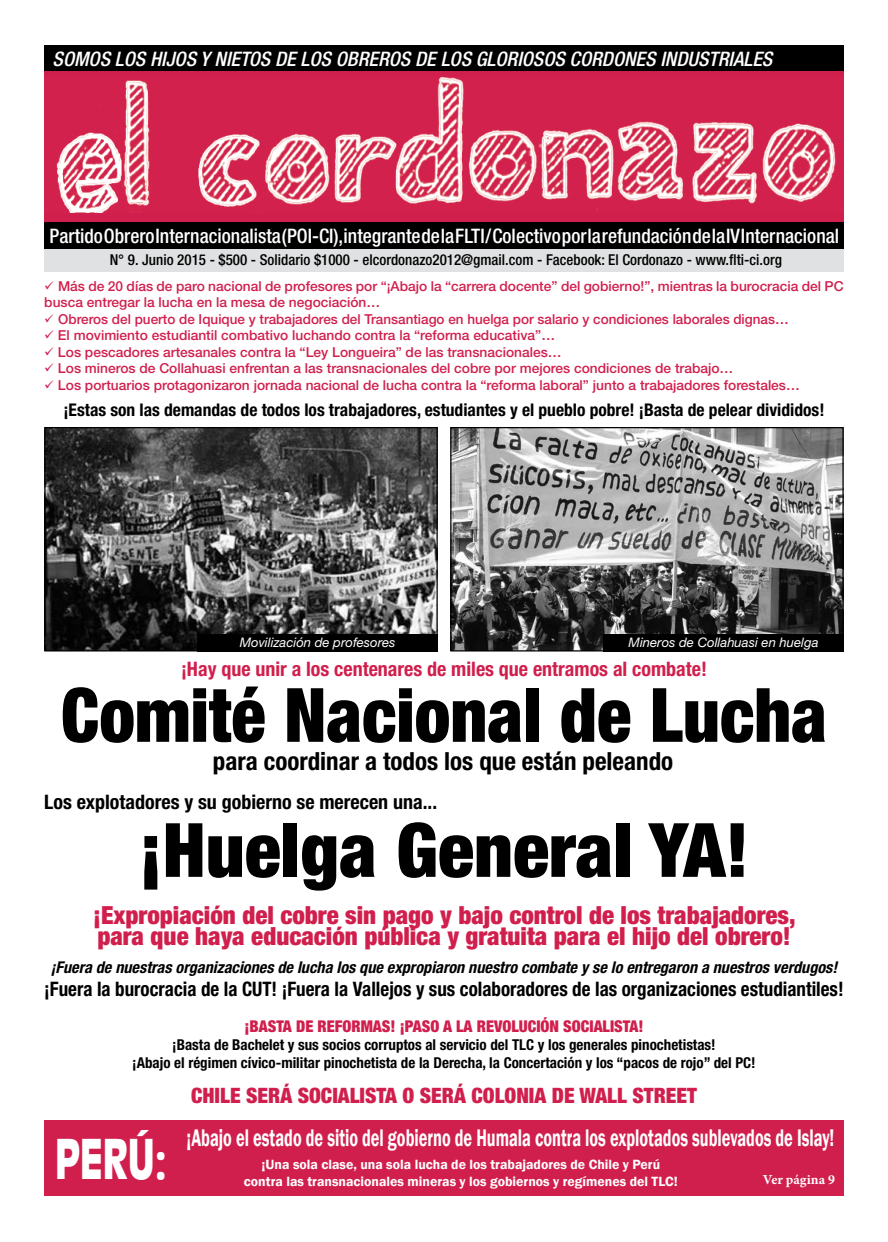
<style>
.page{position:relative;width:888px;height:1242px;background:#fff}
.page>*{position:absolute;margin:0;border:0;box-sizing:border-box;transform-origin:0 0}
.t1{font:900 condensed 75px "Helvetica Neue LT Std";color:#000;scale:.95 1}
.t2{font:900 condensed 75px "Helvetica Neue LT Std";color:#000}
.t3{font:900 54.12px "Antique Olive Std";color:#fff;scale:.69 1}
.t4{font:900 condensed 25px/21.2px "Helvetica Neue LT Std";color:#d11f4d}
.t5{font:700 condensed 25px "Helvetica Neue LT Std";color:#000}
.t6{font:600 24.75px "Franklin Gothic";color:#fff;scale:.66 1}
.t7{font:900 condensed 21.25px "Helvetica Neue LT Std";color:#d11f4d}
.t8{font:500 condensed 20px "Helvetica Neue LT Std";color:#fff}
.t9{font:700 condensed 20px "Helvetica Neue LT Std";color:#000;scale:.95 1}
.t10{font:italic 500 condensed 20px "Helvetica Neue LT Std";color:#fff}
.t11{font:700 condensed 20px "Helvetica Neue LT Std";color:#d11f4d}
.t12{font:700 condensed 20px "Helvetica Neue LT Std";color:#000}
.t13{font:700 condensed 17.5px "Helvetica Neue LT Std";color:#000}
.t14{font:italic 700 condensed 16.25px "Helvetica Neue LT Std";color:#000}
.t15{font:900 condensed 16.25px "Helvetica Neue LT Std";color:#d11f4d}
.t16{font:700 condensed 15px/18px "Helvetica Neue LT Std";color:#000;text-align:center}
.t17{font:500 condensed 15px "Helvetica Neue LT Std";color:#000}
.t18{font:500 13.75px/16.5px "Helvetica Neue LT Std";color:#d11f4d}
.t19{font:600 13.75px/16.5px "Franklin Gothic";color:#fff;text-align:center}
.t20{font:700 13.75px "Minion Pro";color:#fff}
.t21{font:italic 13.12px "Helvetica Neue LT Std";color:#fff}
</style>
<div class="page">
<div style="left:44px;top:56px;width:799px;height:185px;background:#d11f4d"></div>
<img style="left:56px;top:77px;width:780px;height:135px">
<div style="left:44px;top:45px;width:799px;height:26px;background:#000"></div>
<div style="left:44px;top:249px;width:799px;height:23px;background:#e0e1e2"></div>
<div style="left:44px;top:222px;width:799px;height:27px;background:#000"></div>
<div style="left:44px;top:1121px;width:799px;height:75px;background:#d11f4d"></div>
<img style="left:452px;top:429px;width:389px;height:220px">
<div style="left:450px;top:427px;width:393px;height:224px;border:1px solid #000"></div>
<img style="left:46px;top:429px;width:390px;height:220px">
<div style="left:44px;top:427px;width:394px;height:224px;border:1px solid #000"></div>
<div style="left:603px;top:634px;width:240px;height:17px;background:#000"></div>
<div style="left:197px;top:634px;width:241px;height:17px;background:#000"></div>
<h3 class="t10" style="left:53px;top:47px;width:445px">SOMOS LOS HIJOS Y NIETOS DE LOS OBREROS DE LOS GLORIO</h3>
<h3 class="t10" style="left:533px;top:47px;width:241px">SOS CORDONES INDUSTRIALES</h3>
<h3 class="t8" style="left:50px;top:224px;width:791px">Partido Obrero Internacionalista (POI-CI), integrante de la FLTI / Colectivo por la refundación de la IV Internacional</h3>
<p class="t17" style="left:110px;top:251px;width:673px">N° 9. Junio 2015 - $500 - Solidario $1000 - elcordonazo2012@gmail.com - Facebook: El Cordonazo - www.flti-ci.org</p>
<p class="t18" style="left:44px;top:277px;width:801px">✓ Más de 20 días de paro nacional de profesores por “¡Abajo la “carrera docente” del gobierno!”, mientras la burocracia del PC busca entregar la lucha en la mesa de negociación…</p>
<p class="t18" style="left:44px;top:310px;width:746px">✓ Obreros del puerto de Iquique y trabajadores del Transantiago en huelga por salario y condiciones laborales dignas…</p>
<p class="t18" style="left:44px;top:327px;width:512px">✓ El movimiento estudiantil combativo luchando contra la “reforma educativa”…</p>
<p class="t18" style="left:44px;top:343px;width:519px">✓ Los pescadores artesanales contra la “Ley Longueira” de las transnacionales…</p>
<p class="t18" style="left:44px;top:360px;width:690px">✓ Los mineros de Collahuasi enfrentan a las transnacionales del cobre por mejores condiciones de trabajo…</p>
<p class="t18" style="left:44px;top:376px;width:757px">✓ Los portuarios protagonizaron jornada nacional de lucha contra la “reforma laboral” junto a trabajadores forestales…</p>
<p class="t13" style="left:63px;top:400px;width:762px">¡Estas son las demandas de todos los trabajadores, estudiantes y el pueblo pobre! ¡Basta de pelear divididos!</p>
<p class="t21" style="left:240px;top:635px;width:157px">Movilización de profesores</p>
<p class="t21" style="left:628px;top:635px;width:191px">Mineros de Collahuasi en huelga</p>
<h3 class="t11" style="left:181px;top:657px;width:527px">¡Hay que unir a los centenares de miles que entramos al combate!</h3>
<h1 class="t1" style="left:61px;top:669px;width:807px">Comité Nacional de Lucha</h1>
<h3 class="t5" style="left:213px;top:746px;width:462px">para coordinar a todos los que están peleando</h3>
<h3 class="t12" style="left:44px;top:790px;width:394px">Los explotadores y su gobierno se merecen una...</h3>
<h1 class="t2" style="left:139px;top:804px;width:611px">¡Huelga General YA!</h1>
<h3 class="t4" style="left:93px;top:904px;width:704px">¡Expropiación del cobre sin pago y bajo control de los trabajadores, para que haya educación pública y gratuita para el hijo del obrero!</h3>
<p class="t14" style="left:51px;top:957px;width:788px">¡Fuera de nuestras organizaciones de lucha los que expropiaron nuestro combate y se lo entregaron a nuestros verdugos!</p>
<h3 class="t9" style="left:44px;top:976px;width:843px">¡Fuera la burocracia de la CUT! ¡Fuera la Vallejos y sus colaboradores de las organizaciones estudiantiles!</h3>
<p class="t15" style="left:244px;top:1017px;width:400px">¡BASTA DE REFORMAS! ¡PASO A LA REVOLUCIÓN SOCIALISTA!</p>
<p class="t16" style="left:132px;top:1036px;width:625px">¡Basta de Bachelet y sus socios corruptos al servicio del TLC y los generales pinochetistas!<br>¡Abajo el régimen cívico-militar pinochetista de la Derecha, la Concertación y los “pacos de rojo” del PC!</p>
<h3 class="t7" style="left:191px;top:1082px;width:22px">Chile</h3>
<h3 class="t7" style="left:246px;top:1082px;width:63px">será socialista</h3>
<h3 class="t7" style="left:402px;top:1082px;width:81px">oserá colonia</h3>
<h3 class="t7" style="left:552px;top:1082px;width:104px">de Wall Street</h3>
<h2 class="t3" style="left:55px;top:1127px;width:163px">PERÚ:</h2>
<h3 class="t6" style="left:186px;top:1122px;width:983px">¡Abajo el estado de sitio del gobierno de Humala contra los explotados sublevados de Islay!</h3>
<p class="t20" style="left:763px;top:1169px;width:73px">Ver página 9</p>
<p class="t19" style="left:244px;top:1156px;width:435px">¡Una sola clase, una sola lucha de los trabajadores de Chile y Perú contra las transnacionales mineras y los gobiernos y regímenes del TLC!</p>
</div>
